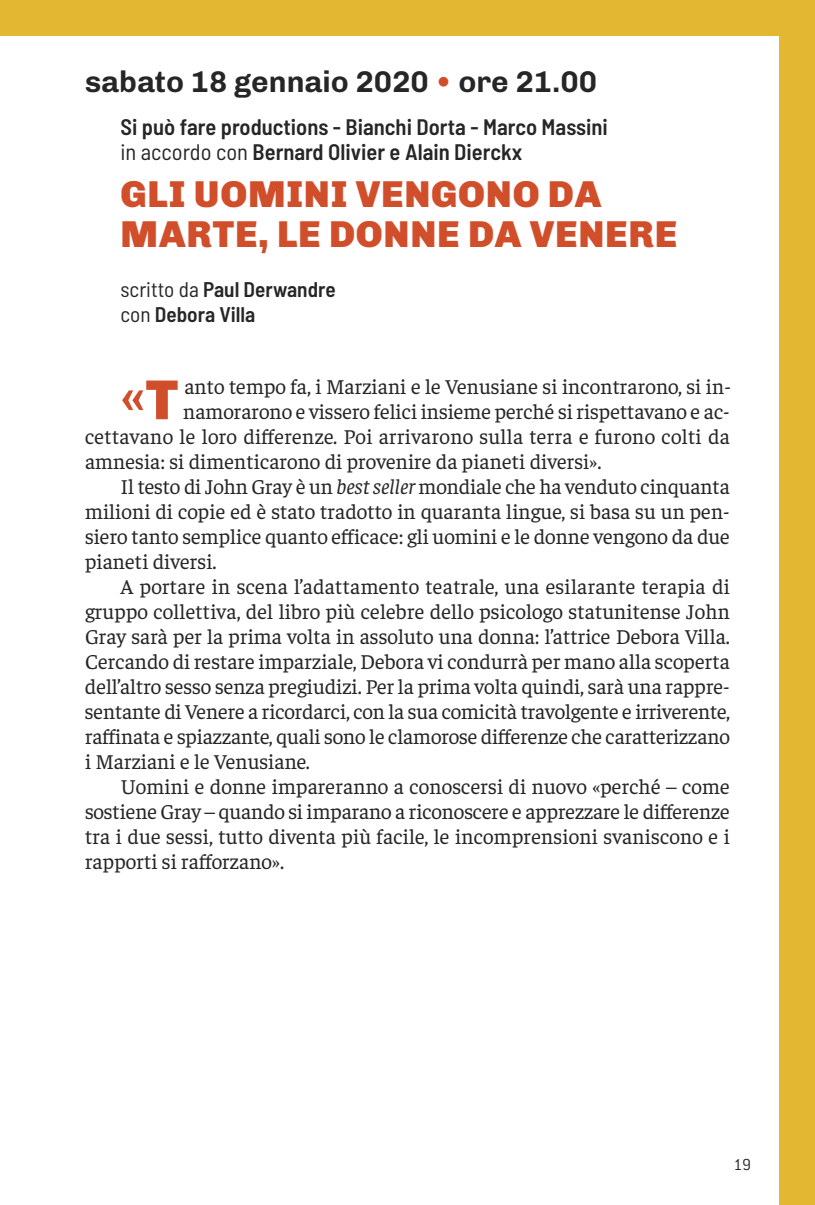
<style>
.page{position:relative;width:815px;height:1205px;background:#fff}
.page>*{position:absolute;margin:0;border:0;box-sizing:border-box;transform-origin:0 0}
.t1{font:900 56.5px "Chivo";color:#d14e2b}
.t2{font:900 37.5px/40px "Chivo";letter-spacing:.02em;color:#d14e2b}
.t3{font:700 30px "Chivo";color:#272627}
.t4{font:600 semi-condensed 22.5px/25px "Barlow";color:#272627}
.t5{font:21.25px "Faustina";color:#272627}
.t6{font:600 semi-condensed 21.25px/25px "Barlow";color:#272627}
.t7{font:300 17.5px "Conduit ITC";color:#272627}
.s1{color:#d14e2b}
.s2{font-weight:400}
.s3{font-style:italic}
</style>
<div class="page">
<div style="left:0;top:0;width:815px;height:35px;background:#e3b732"></div>
<div style="left:780px;top:0;width:35px;height:1205px;background:#e3b732"></div>
<h3 class="t3" style="left:85px;top:64px;width:514px">sabato 18 gennaio 2020 <span class="s1">•</span> ore 21.00</h3>
<p class="t4" style="left:120px;top:116px;width:489px">Si può fare productions - Bianchi Dorta - Marco Massini <span class="s2">in accordo con</span> Bernard Olivier e Alain Dierckx</p>
<h2 class="t2" style="left:121px;top:174px;width:558px">GLI UOMINI VENGONO DA<br>MARTE, LE DONNE DA VENERE</h2>
<p class="t6" style="left:120px;top:278px;width:217px"><span class="s2">scritto da</span> Paul Derwandre <span class="s2">con</span> Debora Villa</p>
<h1 class="t1" style="left:120px;top:366px;width:60px">«T</h1>
<p class="t5" style="left:184px;top:373px;width:548px">anto tempo fa, i Marziani e le Venusiane si incontrarono, si in-</p>
<p class="t5" style="left:183px;top:398px;width:548px">namorarono e vissero felici insieme perché si rispettavano e ac-</p>
<p class="t5" style="left:85px;top:423px;width:646px">cettavano le loro differenze. Poi arrivarono sulla terra e furono colti da</p>
<p class="t5" style="left:85px;top:448px;width:518px">amnesia: si dimenticarono di provenire da pianeti diversi».</p>
<p class="t5" style="left:120px;top:473px;width:611px">Il testo di John Gray è un <span class="s3">best seller</span> mondiale che ha venduto cinquanta</p>
<p class="t5" style="left:85px;top:498px;width:646px">milioni di copie ed è stato tradotto in quaranta lingue, si basa su un pen-</p>
<p class="t5" style="left:85px;top:523px;width:646px">siero tanto semplice quanto efficace: gli uomini e le donne vengono da due</p>
<p class="t5" style="left:85px;top:548px;width:133px">pianeti diversi.</p>
<p class="t5" style="left:120px;top:573px;width:611px">A portare in scena l’adattamento teatrale, una esilarante terapia di</p>
<p class="t5" style="left:85px;top:598px;width:646px">gruppo collettiva, del libro più celebre dello psicologo statunitense John</p>
<p class="t5" style="left:85px;top:623px;width:646px">Gray sarà per la prima volta in assoluto una donna: l’attrice Debora Villa.</p>
<p class="t5" style="left:85px;top:648px;width:646px">Cercando di restare imparziale, Debora vi condurrà per mano alla scoperta</p>
<p class="t5" style="left:85px;top:673px;width:646px">dell’altro sesso senza pregiudizi. Per la prima volta quindi, sarà una rappre-</p>
<p class="t5" style="left:85px;top:698px;width:646px">sentante di Venere a ricordarci, con la sua comicità travolgente e irriverente,</p>
<p class="t5" style="left:85px;top:723px;width:646px">raffinata e spiazzante, quali sono le clamorose differenze che caratterizzano</p>
<p class="t5" style="left:85px;top:748px;width:226px">i Marziani e le Venusiane.</p>
<p class="t5" style="left:120px;top:773px;width:611px">Uomini e donne impareranno a conoscersi di nuovo «perché – come</p>
<p class="t5" style="left:85px;top:798px;width:646px">sostiene Gray – quando si imparano a riconoscere e apprezzare le differenze</p>
<p class="t5" style="left:85px;top:823px;width:646px">tra i due sessi, tutto diventa più facile, le incomprensioni svaniscono e i</p>
<p class="t5" style="left:85px;top:848px;width:201px">rapporti si rafforzano».</p>
<p class="t7" style="left:733px;top:1155px;width:19px">19</p>
</div>
